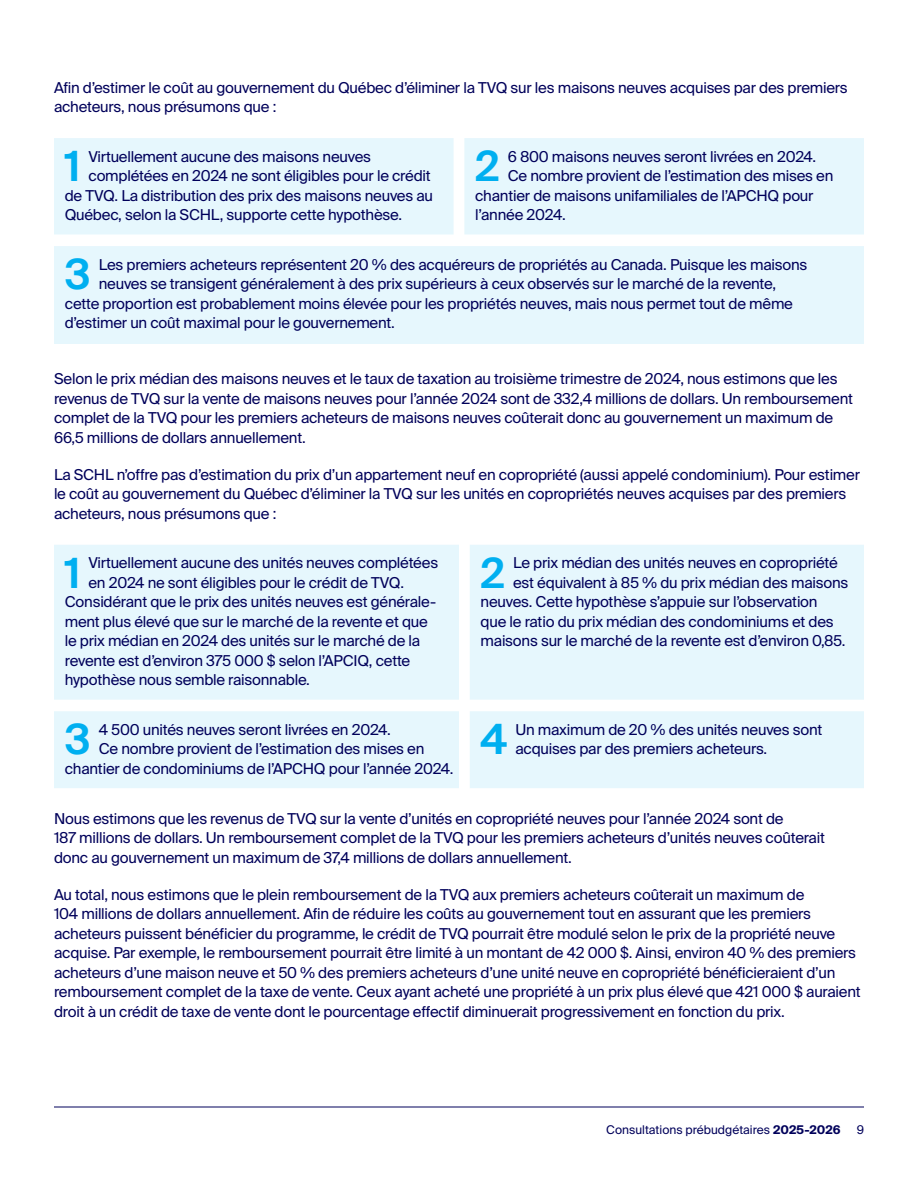
<style>
.page{position:relative;width:918px;height:1188px;background:#fff}
.page>*{position:absolute;margin:0;border:0;box-sizing:border-box;transform-origin:0 0}
.TEXTE_COURANT{font:600 42px "Suisse Intl";color:#00aff0}
.TEXTE_COURANT-2{font:15px/19.5px "Suisse Intl";letter-spacing:-.015em;color:#00005a}
.t1{font:12px "Suisse Intl";color:#00005a}
.s1{font-weight:700}
</style>
<div class="page">
<hr style="left:54px;top:1107px;width:810px;height:1px;background:#00005a">
<div style="left:54px;top:138px;width:810px;height:206px;background:#e6f7fd"></div>
<div style="left:54px;top:545px;width:810px;height:243px;background:#e6f7fd"></div>
<p class="TEXTE_COURANT-2" style="left:54px;top:78px;width:795px">Afin d’estimer le coût au gouvernement du Québec d’éliminer la TVQ sur les maisons neuves acquises par des premiers acheteurs, nous présumons que :</p>
<p class="TEXTE_COURANT" style="left:65px;top:142px;width:17px">1</p>
<p class="TEXTE_COURANT-2" style="left:88px;top:147px;width:344px">Virtuellement aucune des maisons neuves complétées en 2024 ne sont éligibles pour le crédit</p>
<p class="TEXTE_COURANT-2" style="left:65px;top:186px;width:370px">de TVQ. La distribution des prix des maisons neuves au<br>Québec, selon la SCHL, supporte cette hypothèse.</p>
<p class="TEXTE_COURANT" style="left:475px;top:142px;width:26px">2</p>
<p class="TEXTE_COURANT-2" style="left:508px;top:147px;width:327px">6 800 maisons neuves seront livrées en 2024.<br>Ce nombre provient de l’estimation des mises en</p>
<p class="TEXTE_COURANT-2" style="left:475px;top:186px;width:340px">chantier de maisons unifamiliales de l’APCHQ pour l’année 2024.</p>
<p class="TEXTE_COURANT" style="left:65px;top:250px;width:27px">3</p>
<p class="TEXTE_COURANT-2" style="left:99px;top:255px;width:710px">Les premiers acheteurs représentent 20 % des acquéreurs de propriétés au Canada. Puisque les maisons neuves se transigent généralement à des prix supérieurs à ceux observés sur le marché de la revente,</p>
<p class="TEXTE_COURANT-2" style="left:65px;top:294px;width:730px">cette proportion est probablement moins élevée pour les propriétés neuves, mais nous permet tout de même d’estimer un coût maximal pour le gouvernement.</p>
<p class="TEXTE_COURANT-2" style="left:54px;top:370px;width:801px">Selon le prix médian des maisons neuves et le taux de taxation au troisième trimestre de 2024, nous estimons que les revenus de TVQ sur la vente de maisons neuves pour l’année 2024 sont de 332,4 millions de dollars. Un remboursement complet de la TVQ pour les premiers acheteurs de maisons neuves coûterait donc au gouvernement un maximum de 66,5 millions de dollars annuellement.</p>
<p class="TEXTE_COURANT-2" style="left:54px;top:465px;width:808px">La SCHL n’offre pas d’estimation du prix d’un appartement neuf en copropriété (aussi appelé condominium). Pour estimer le coût au gouvernement du Québec d’éliminer la TVQ sur les unités en copropriétés neuves acquises par des premiers acheteurs, nous présumons que :</p>
<p class="TEXTE_COURANT" style="left:65px;top:549px;width:17px">1</p>
<p class="TEXTE_COURANT-2" style="left:88px;top:553px;width:351px">Virtuellement aucune des unités neuves complétées en 2024 ne sont éligibles pour le crédit de TVQ.</p>
<p class="TEXTE_COURANT-2" style="left:65px;top:592px;width:373px">Considérant que le prix des unités neuves est générale&shy;ment plus élevé que sur le marché de la revente et que le prix médian en 2024 des unités sur le marché de la revente est d’environ 375 000 $ selon l’APCIQ, cette hypothèse nous semble raisonnable.</p>
<p class="TEXTE_COURANT" style="left:481px;top:549px;width:26px">2</p>
<p class="TEXTE_COURANT-2" style="left:513px;top:553px;width:337px">Le prix médian des unités neuves en copropriété est équivalent à 85 % du prix médian des maisons</p>
<p class="TEXTE_COURANT-2" style="left:481px;top:592px;width:366px">neuves. Cette hypothèse s’appuie sur l’observation que le ratio du prix médian des condominiums et des maisons sur le marché de la revente est d’environ 0,85.</p>
<p class="TEXTE_COURANT" style="left:65px;top:715px;width:27px">3</p>
<p class="TEXTE_COURANT-2" style="left:99px;top:720px;width:327px">4 500 unités neuves seront livrées en 2024.<br>Ce nombre provient de l’estimation des mises en</p>
<p class="TEXTE_COURANT-2" style="left:65px;top:759px;width:390px">chantier de condominiums de l’APCHQ pour l’année 2024.</p>
<p class="TEXTE_COURANT" style="left:481px;top:715px;width:28px">4</p>
<p class="TEXTE_COURANT-2" style="left:515px;top:720px;width:308px">Un maximum de 20 % des unités neuves sont acquises par des premiers acheteurs.</p>
<p class="TEXTE_COURANT-2" style="left:54px;top:809px;width:772px">Nous estimons que les revenus de TVQ sur la vente d’unités en copropriété neuves pour l’année 2024 sont de<br>187 millions de dollars. Un remboursement complet de la TVQ pour les premiers acheteurs d’unités neuves coûterait donc au gouvernement un maximum de 37,4 millions de dollars annuellement.</p>
<p class="TEXTE_COURANT-2" style="left:54px;top:885px;width:808px">Au total, nous estimons que le plein remboursement de la TVQ aux premiers acheteurs coûterait un maximum de<br>104 millions de dollars annuellement. Afin de réduire les coûts au gouvernement tout en assurant que les premiers acheteurs puissent bénéficier du programme, le crédit de TVQ pourrait être modulé selon le prix de la propriété neuve acquise. Par exemple, le remboursement pourrait être limité à un montant de 42 000 $. Ainsi, environ 40 % des premiers acheteurs d’une maison neuve et 50 % des premiers acheteurs d’une unité neuve en copropriété bénéficieraient d’un remboursement complet de la taxe de vente. Ceux ayant acheté une propriété à un prix plus élevé que 421 000 $ auraient droit à un crédit de taxe de vente dont le pourcentage effectif diminuerait progressivement en fonction du prix.</p>
<p class="t1" style="left:606px;top:1123px;width:236px">Consultations prébudgétaires <span class="s1">2025-2026</span></p>
<p class="t1" style="left:857px;top:1123px;width:9px">9</p>
</div>
